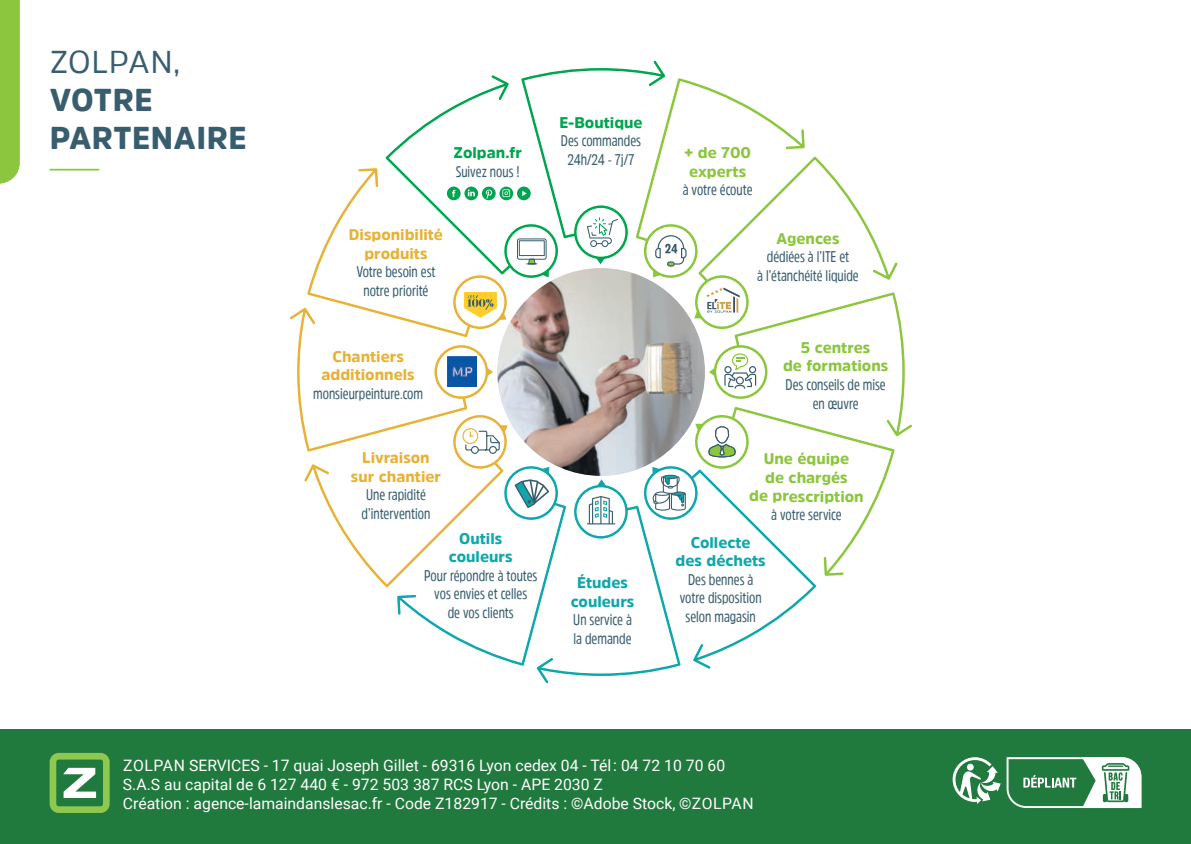
<style>
.page{position:relative;width:1191px;height:844px;background:#fff}
.page>*{position:absolute;margin:0;border:0;box-sizing:border-box;transform-origin:0 0}
.t1{font:900 31.5px/37.8px "Amsi Pro";letter-spacing:.02em;color:#375d6e}
.t2{font:31.5px "Amsi Pro";letter-spacing:.02em;color:#375d6e}
.t3{font:15.75px/18.9px "Roboto";color:#fff}
.t4{font:15.4px/18.6px "Amsi Pro Cond";color:#375d6e;text-align:center}
.t5{font:900 15.4px/18.6px "Amsi Pro";color:#8bc63e;text-align:center}
.t6{font:900 15.4px/18.6px "Amsi Pro";color:#e6b238;text-align:center}
.t7{font:900 15.4px/18.6px "Amsi Pro";color:#0fa7ac;text-align:center}
.t8{font:900 15.4px "Amsi Pro";color:#00a54f}
</style>
<div class="page">
<hr style="left:50px;top:169px;width:49px;height:1px;background:#8bc63e">
<svg style="left:0;top:0;width:20px;height:184px;background:#8fc744"></svg>
<svg style="left:290px;top:60px;width:622px;height:624px"></svg>
<div style="left:0;top:729px;width:1191px;height:114px;background:#20793d"></div>
<svg style="left:50px;top:752px;width:60px;height:60px"></svg>
<svg style="left:952px;top:757px;width:48px;height:46px"></svg>
<svg style="left:1006px;top:757px;width:135px;height:50px"></svg>
<h1 class="t2" style="left:50px;top:41px;width:132px">ZOLPAN,</h1>
<h1 class="t1" style="left:50px;top:80px;width:198px">VOTRE<br>PARTENAIRE</h1>
<p class="t8" style="left:453px;top:142px;width:70px">Zolpan.fr</p>
<p class="t4" style="left:456px;top:161px;width:65px">Suivez nous !</p>
<p class="t6" style="left:349px;top:225px;width:96px">Disponibilité produits</p>
<p class="t4" style="left:356px;top:262px;width:81px">Votre besoin est notre priorité</p>
<p class="t6" style="left:321px;top:346px;width:95px">Chantiers additionnels</p>
<p class="t4" style="left:313px;top:383px;width:111px">monsieurpeinture.com</p>
<p class="t6" style="left:351px;top:448px;width:92px">Livraison sur chantier</p>
<p class="t4" style="left:361px;top:485px;width:70px;text-align:left">Une rapidité d’intervention</p>
<p class="t7" style="left:449px;top:528px;width:65px">Outils couleurs</p>
<p class="t4" style="left:424px;top:565px;width:115px">Pour répondre à toutes vos envies et celles<br>de vos clients</p>
<p class="t8" style="left:559px;top:112px;width:85px">E-Boutique</p>
<p class="t4" style="left:561px;top:131px;width:82px">Des commandes<br>24h/24 - 7j/7</p>
<p class="t5" style="left:684px;top:143px;width:68px">+ de 700 experts</p>
<p class="t4" style="left:683px;top:180px;width:71px">à votre écoute</p>
<p class="t5" style="left:776px;top:228px;width:64px">Agences</p>
<p class="t4" style="left:757px;top:247px;width:103px">dédiées à l’ITE et<br>à l’étanchéité liquide</p>
<p class="t7" style="left:571px;top:573px;width:65px">Études couleurs</p>
<p class="t4" style="left:573px;top:610px;width:60px;text-align:left">Un service à la demande</p>
<p class="t5" style="left:783px;top:338px;width:107px">5 centres<br>de formations</p>
<p class="t4" style="left:785px;top:375px;width:102px">Des conseils de mise en œuvre</p>
<p class="t5" style="left:749px;top:449px;width:116px">Une équipe<br>de chargés<br>de prescription</p>
<p class="t4" style="left:771px;top:504px;width:72px">à votre service</p>
<p class="t7" style="left:675px;top:532px;width:92px">Collecte des déchets</p>
<p class="t4" style="left:680px;top:569px;width:83px">Des bennes à votre disposition selon magasin</p>
<p class="t3" style="left:123px;top:755px;width:632px">ZOLPAN SERVICES - 17 quai Joseph Gillet - 69316 Lyon cedex 04 - Tél : 04 72 10 70 60<br>S.A.S au capital de 6 127 440 € - 972 503 387 RCS Lyon - APE 2030 Z<br>Création : agence-lamaindanslesac.fr - Code Z182917 - Crédits : ©Adobe Stock, ©ZOLPAN</p>
</div>
